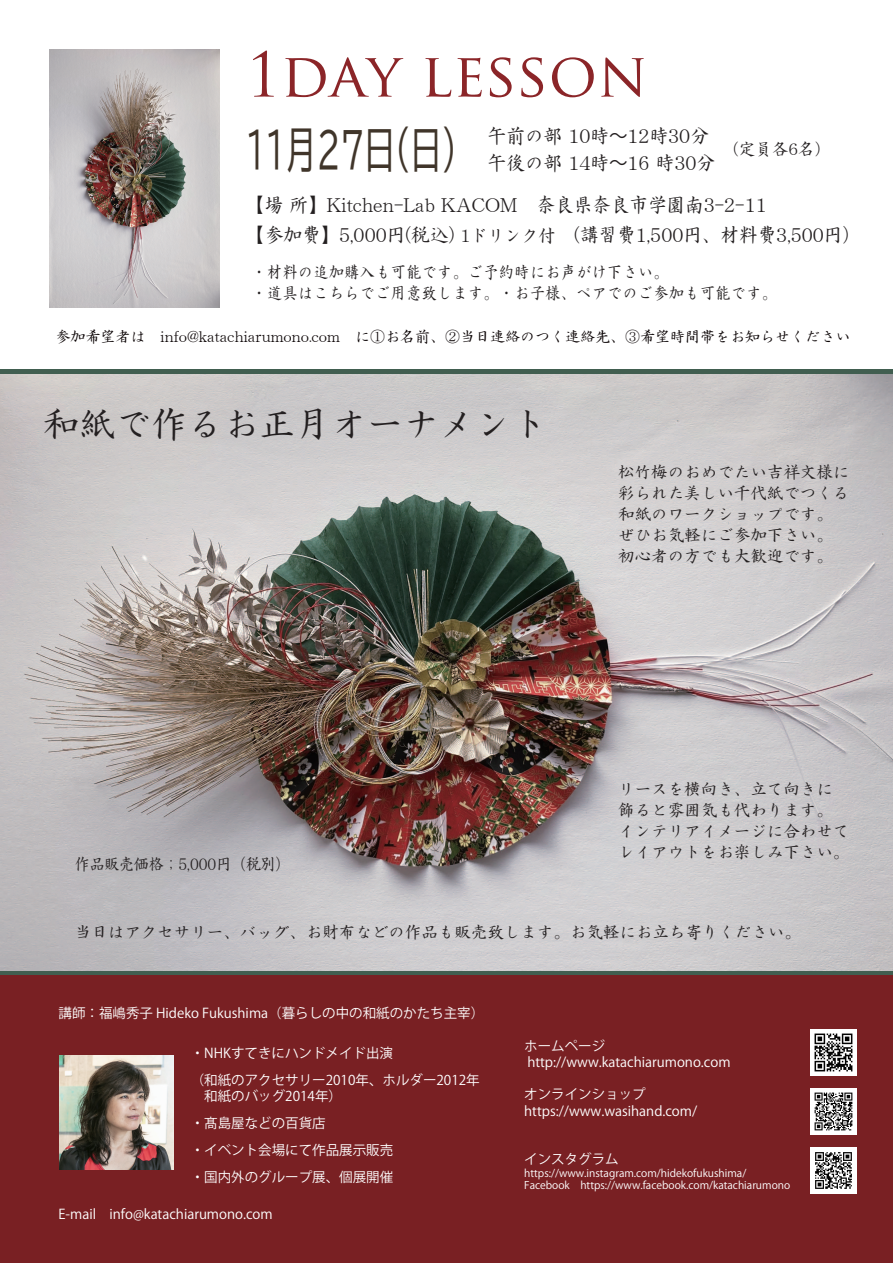
<style>
.page{position:relative;width:893px;height:1263px;background:#fff}
.page>*{position:absolute;margin:0;border:0;box-sizing:border-box;transform-origin:0 0}
.t1{font:60px "Trajan Pro";color:#8b2528}
.t2{font:48.3px "BIZ UDP Gothic";color:#40352a;scale:.65 1}
.t3{font:36px "HG Seikaishotai PRO";color:#231f20}
.t4{font:19.65px/27px "HG Seikaishotai PRO";color:#231f20;scale:.94 1}
.t5{font:16.5px/21px "HG Seikaishotai PRO";color:#231f20}
.t6{font:16.5px/21px "HG Seikaishotai PRO";letter-spacing:.045em;color:#231f20;scale:.9 1}
.t7{font:16.5px "HG Seikaishotai PRO";color:#231f20;scale:.9 1}
.t8{font:15px "HG Seikaishotai PRO";color:#0b0405}
.t9{font:13.5px/27px "Koz Go Pro";color:#fff}
.t10{font:10.5px/12.6px "Koz Go Pro";color:#fff}
.s1{font-family:"Koz Go Pro"}
.s2{font-size:18px}
</style>
<div class="page">
<img style="left:0;top:373px;width:893px;height:598px">
<img style="left:49px;top:50px;width:170px;height:257px">
<div style="left:0;top:368px;width:893px;height:5px;background:#415e50"></div>
<div style="left:0;top:971px;width:893px;height:6px;background:#415e50"></div>
<div style="left:0;top:975px;width:893px;height:288px;background:#792023"></div>
<img style="left:59px;top:1055px;width:114px;height:114px">
<img style="left:810px;top:1030px;width:46px;height:45px">
<img style="left:810px;top:1148px;width:46px;height:46px">
<img style="left:810px;top:1089px;width:46px;height:46px">
<h1 class="t1" style="left:246px;top:37px;width:402px">1DAY LESSON</h1>
<h2 class="t2" style="left:246px;top:125px;width:326px">11月27日(日)</h2>
<h3 class="t4" style="left:488px;top:123px;width:243px">午前の部 10時<span class="s1">～</span>12時30分午後の部 14時<span class="s1">～</span>16 時30分</h3>
<h3 class="t4" style="left:246px;top:190px;width:655px;line-height:30px">【場 所】Kitchen-Lab KACOM　奈良県奈良市学園南3-2-11<br>【参加費】5,000円(税込) <span class="s2">1ドリンク付</span>　(講習費1,500円、材料費3,500円）</h3>
<p class="t6" style="left:252px;top:261px;width:585px">・材料の追加購入も可能です。ご予約時にお声がけ下さい。<br>・道具はこちらでご用意致します。・お子様、ペアでのご参加も可能です。</p>
<p class="t5" style="left:722px;top:138px;width:110px">（定員各6名）</p>
<p class="t8" style="left:56px;top:329px;width:796px">参加希望者は　info@katachiarumono.com　に①お名前、②当日連絡のつく連絡先、③希望時間帯をお知らせください</p>
<h3 class="t3" style="left:43px;top:406px;width:505px">和紙で作るお正月オーナメント</h3>
<p class="t5" style="left:618px;top:461px;width:232px">松竹梅のおめでたい吉祥文様に彩られた美しい千代紙でつくる和紙のワークショップです。ぜひお気軽にご参加下さい。初心者の方でも大歓迎です。</p>
<p class="t7" style="left:75px;top:856px;width:241px">作品販売価格；5,000円（税別）</p>
<p class="t5" style="left:618px;top:779px;width:232px">リースを横向き、立て向きに飾ると雰囲気も代わります。インテリアイメージに合わせてレイアウトをお楽しみ下さい。</p>
<p class="t5" style="left:75px;top:922px;width:727px">当日はアクセサリー、バッグ、お財布などの作品も販売致します。お気軽にお立ち寄りください。</p>
<p class="t9" style="left:58px;top:1000px;width:427px">講師：福嶋秀子 Hideko Fukushima（暮らしの中の和紙のかたち主宰）</p>
<p class="t9" style="left:191px;top:1039px;width:291px">・NHKすてきにハンドメイド出演<br>（和紙のアクセサリー2010年、ホルダー2012年</p>
<p class="t9" style="left:191px;top:1083px;width:204px">　和紙のバッグ2014年）<br>・髙島屋などの百貨店<br>・イベント会場にて作品展示販売・国内外のグループ展、個展開催</p>
<p class="t9" style="left:58px;top:1201px;width:216px">E-mail　info@katachiarumono.com</p>
<p class="t9" style="left:524px;top:1038px;width:208px;line-height:16.2px">ホームページhttp://www.katachiarumono.com</p>
<p class="t9" style="left:524px;top:1087px;width:175px;line-height:16.2px">オンラインショップhttps://www.wasihand.com/</p>
<p class="t9" style="left:524px;top:1146px;width:96px">インスタグラム</p>
<p class="t10" style="left:524px;top:1167px;width:268px">https://www.instagram.com/hidekofukushima/<br>Facebook　https://www.facebook.com/katachiarumono</p>
</div>
